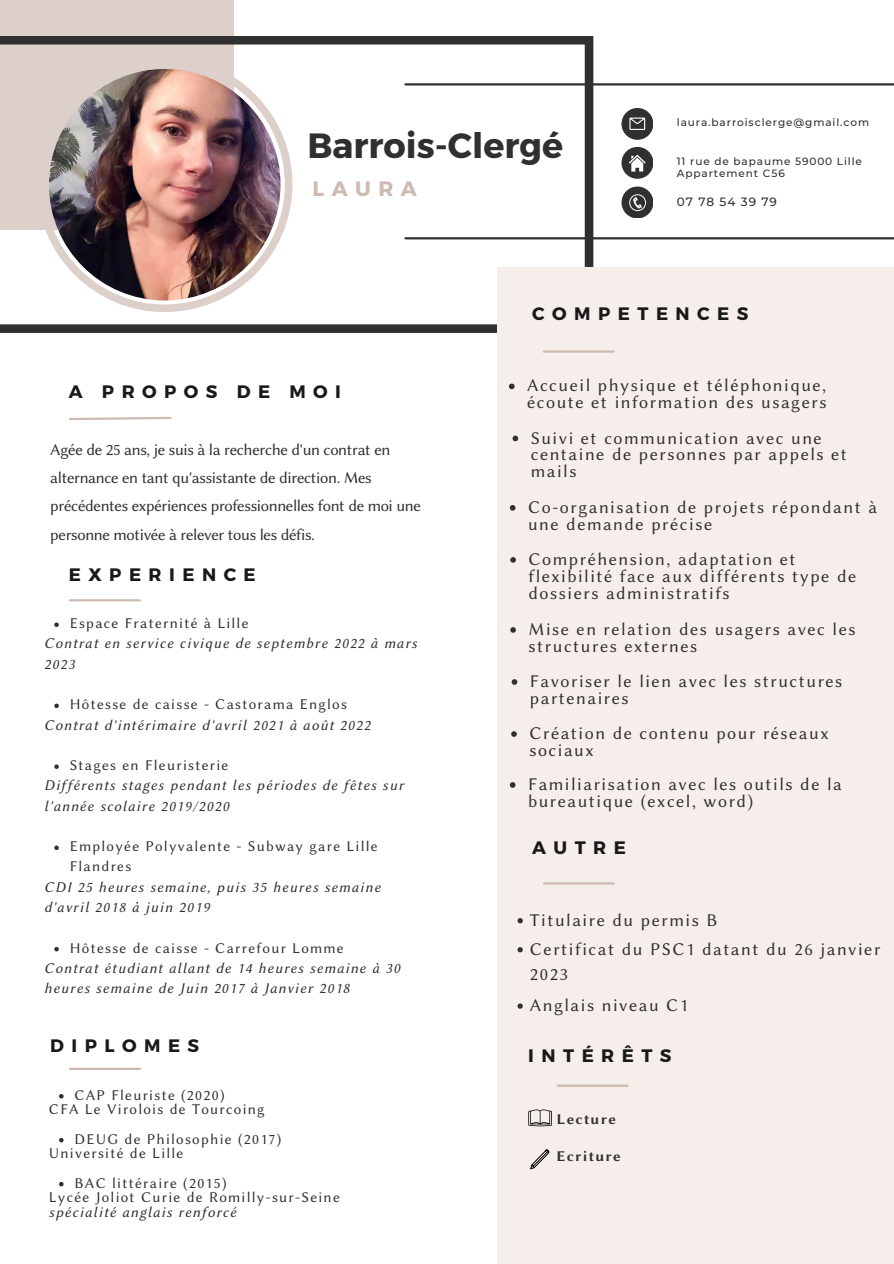
<style>
.page{position:relative;width:894px;height:1264px;background:#fff}
.page>*{position:absolute;margin:0;border:0;box-sizing:border-box;transform-origin:0 0}
.t1{font:700 35.1px "Montserrat";color:#303030}
.t2{font:700 20.85px "Montserrat";letter-spacing:.36em;color:#cdbab1}
.t3{font:18px/17px "Lin Biolinum O";letter-spacing:.085em;color:#303030}
.t4{font:700 18px "Montserrat";letter-spacing:.415em;color:#191919}
.t5{font:16.5px/28.2px "Lin Biolinum O";letter-spacing:-.02em;color:#303030}
.t6{font:15px/20.2px "Lin Biolinum OI";letter-spacing:.085em;color:#303030}
.t7{font:15px/20.2px "Lin Biolinum O";letter-spacing:.085em;color:#303030}
.t8{font:15px "Lin Biolinum OB";letter-spacing:.085em;color:#303030}
.t9{font:500 12px "Montserrat";letter-spacing:.085em;color:#303030}
.t10{font:500 10.5px/12.3px "Montserrat";letter-spacing:.085em;color:#303030}
</style>
<div class="page">
<div style="left:0;top:0;width:233px;height:229px;background:#ddd0cb"></div>
<svg style="left:0;top:36px;width:593px;height:297px"></svg>
<div style="left:497px;top:267px;width:396px;height:996px;background:#f6eeea"></div>
<svg style="left:37px;top:57px;width:255px;height:255px"></svg>
<img style="left:49px;top:69px;width:231px;height:231px;border-radius:50%">
<hr style="left:405px;top:237px;width:488px;height:2px;background:#303030">
<hr style="left:405px;top:83px;width:488px;height:2px;background:#303030">
<div style="left:621px;top:147px;width:32px;height:32px;background:#303030;border-radius:50%"></div>
<svg style="left:629px;top:155px;width:16px;height:16px"></svg>
<div style="left:621px;top:186px;width:32px;height:32px;background:#303030;border-radius:50%"></div>
<svg style="left:629px;top:194px;width:17px;height:17px"></svg>
<div style="left:621px;top:108px;width:32px;height:32px;background:#303030;border-radius:50%"></div>
<svg style="left:629px;top:118px;width:16px;height:12px"></svg>
<svg style="left:69px;top:416px;width:103px;height:5px"></svg>
<hr style="left:70px;top:599px;width:70px;height:2px;background:#cdbab1">
<hr style="left:70px;top:1067px;width:70px;height:2px;background:#cdbab1">
<hr style="left:543px;top:882px;width:70px;height:2px;background:#cdbab1">
<hr style="left:557px;top:1084px;width:70px;height:2px;background:#cdbab1">
<svg style="left:528px;top:1109px;width:24px;height:17px"></svg>
<svg style="left:530px;top:1149px;width:19px;height:20px"></svg>
<svg style="left:54px;top:622px;width:5px;height:5px"></svg>
<svg style="left:54px;top:703px;width:5px;height:5px"></svg>
<svg style="left:54px;top:764px;width:5px;height:5px"></svg>
<svg style="left:54px;top:845px;width:5px;height:5px"></svg>
<svg style="left:54px;top:946px;width:5px;height:5px"></svg>
<svg style="left:512px;top:435px;width:6px;height:6px"></svg>
<svg style="left:509px;top:383px;width:5px;height:6px"></svg>
<svg style="left:511px;top:731px;width:5px;height:6px"></svg>
<svg style="left:510px;top:557px;width:6px;height:5px"></svg>
<svg style="left:509px;top:505px;width:6px;height:5px"></svg>
<svg style="left:517px;top:918px;width:5px;height:5px"></svg>
<svg style="left:517px;top:947px;width:5px;height:5px"></svg>
<svg style="left:517px;top:1003px;width:5px;height:5px"></svg>
<svg style="left:59px;top:1094px;width:5px;height:4px"></svg>
<svg style="left:59px;top:1138px;width:5px;height:4px"></svg>
<svg style="left:59px;top:1181px;width:5px;height:5px"></svg>
<svg style="left:510px;top:627px;width:6px;height:5px"></svg>
<svg style="left:511px;top:679px;width:6px;height:5px"></svg>
<svg style="left:509px;top:782px;width:6px;height:5px"></svg>
<hr style="left:543px;top:350px;width:70px;height:3px;background:#cdbab1">
<h1 class="t1" style="left:307px;top:123px;width:257px">Barrois-Clergé</h1>
<p class="t2" style="left:312px;top:175px;width:106px">LAURA</p>
<p class="t10" style="left:676px;top:116px;width:194px">laura.barroisclerge@gmail.com</p>
<p class="t10" style="left:676px;top:155px;width:186px">11 rue de bapaume 59000 Lille<br>Appartement C56</p>
<p class="t9" style="left:676px;top:194px;width:102px">07 78 54 39 79</p>
<p class="t4" style="left:69px;top:379px;width:273px">A PROPOS DE MOI</p>
<p class="t5" style="left:50px;top:435px;width:372px">Agée de 25 ans, je suis à la recherche d'un contrat en alternance en tant qu'assistante de direction. Mes précédentes expériences professionnelles font de moi une personne motivée à relever tous les défis.</p>
<p class="t4" style="left:69px;top:562px;width:188px">EXPERIENCE</p>
<p class="t7" style="left:70px;top:613px;width:180px">Espace Fraternité à Lille</p>
<p class="t6" style="left:44px;top:633px;width:374px">Contrat en service civique de septembre 2022 à mars<br>2023</p>
<p class="t7" style="left:70px;top:694px;width:279px">Hôtesse de caisse - Castorama Englos</p>
<p class="t6" style="left:44px;top:714px;width:327px">Contrat d'intérimaire d'avril 2021 à août 2022</p>
<p class="t7" style="left:70px;top:755px;width:160px">Stages en Fleuristerie</p>
<p class="t6" style="left:44px;top:775px;width:361px">Différents stages pendant les périodes de fêtes sur l'année scolaire 2019/2020</p>
<p class="t7" style="left:70px;top:836px;width:309px">Employée Polyvalente - Subway gare Lille<br>Flandres</p>
<p class="t6" style="left:44px;top:876px;width:338px">CDI 25 heures semaine, puis 35 heures semaine d'avril 2018 à juin 2019</p>
<p class="t7" style="left:70px;top:937px;width:275px">Hôtesse de caisse - Carrefour Lomme</p>
<p class="t6" style="left:44px;top:957px;width:357px">Contrat étudiant allant de 14 heures semaine à 30 heures semaine de Juin 2017 à Janvier 2018</p>
<p class="t4" style="left:50px;top:1033px;width:150px">DIPLOMES</p>
<p class="t7" style="left:74px;top:1084px;width:151px">CAP Fleuriste (2020)</p>
<p class="t7" style="left:74px;top:1128px;width:208px">DEUG de Philosophie (2017)</p>
<p class="t7" style="left:74px;top:1172px;width:154px">BAC littéraire (2015)</p>
<p class="t7" style="left:49px;top:1099px;width:217px">CFA Le Virolois de Tourcoing</p>
<p class="t7" style="left:49px;top:1143px;width:136px">Université de Lille</p>
<p class="t7" style="left:49px;top:1187px;width:292px">Lycée Joliot Curie de Romilly-sur-Seine</p>
<p class="t6" style="left:49px;top:1201px;width:189px">spécialité anglais renforcé</p>
<p class="t4" style="left:532px;top:302px;width:218px">COMPETENCES</p>
<p class="t3" style="left:527px;top:377px;width:301px">Accueil physique et téléphonique, écoute et information des usagers</p>
<p class="t3" style="left:530px;top:429px;width:317px">Suivi et communication avec une centaine de personnes par appels et mails</p>
<p class="t3" style="left:528px;top:498px;width:350px">Co-organisation de projets répondant à une demande précise</p>
<p class="t3" style="left:528px;top:550px;width:329px">Compréhension, adaptation et flexibilité face aux différents type de dossiers administratifs</p>
<p class="t3" style="left:528px;top:620px;width:328px">Mise en relation des usagers avec les structures externes</p>
<p class="t3" style="left:529px;top:672px;width:314px">Favoriser le lien avec les structures partenaires</p>
<p class="t3" style="left:529px;top:724px;width:300px">Création de contenu pour réseaux sociaux</p>
<p class="t3" style="left:528px;top:775px;width:315px">Familiarisation avec les outils de la bureautique (excel, word)</p>
<p class="t4" style="left:532px;top:836px;width:95px">AUTRE</p>
<p class="t3" style="left:529px;top:905px;width:352px;line-height:29.1px">Titulaire du permis B<br>Certificat du PSC1 datant du 26 janvier</p>
<p class="t3" style="left:529px;top:958px;width:160px;line-height:31.3px">2023<br>Anglais niveau C1</p>
<p class="t4" style="left:528px;top:1043px;width:145px">INTÉRÊTS</p>
<p class="t8" style="left:556px;top:1110px;width:61px">Lecture</p>
<p class="t8" style="left:556px;top:1147px;width:66px">Ecriture</p>
</div>
